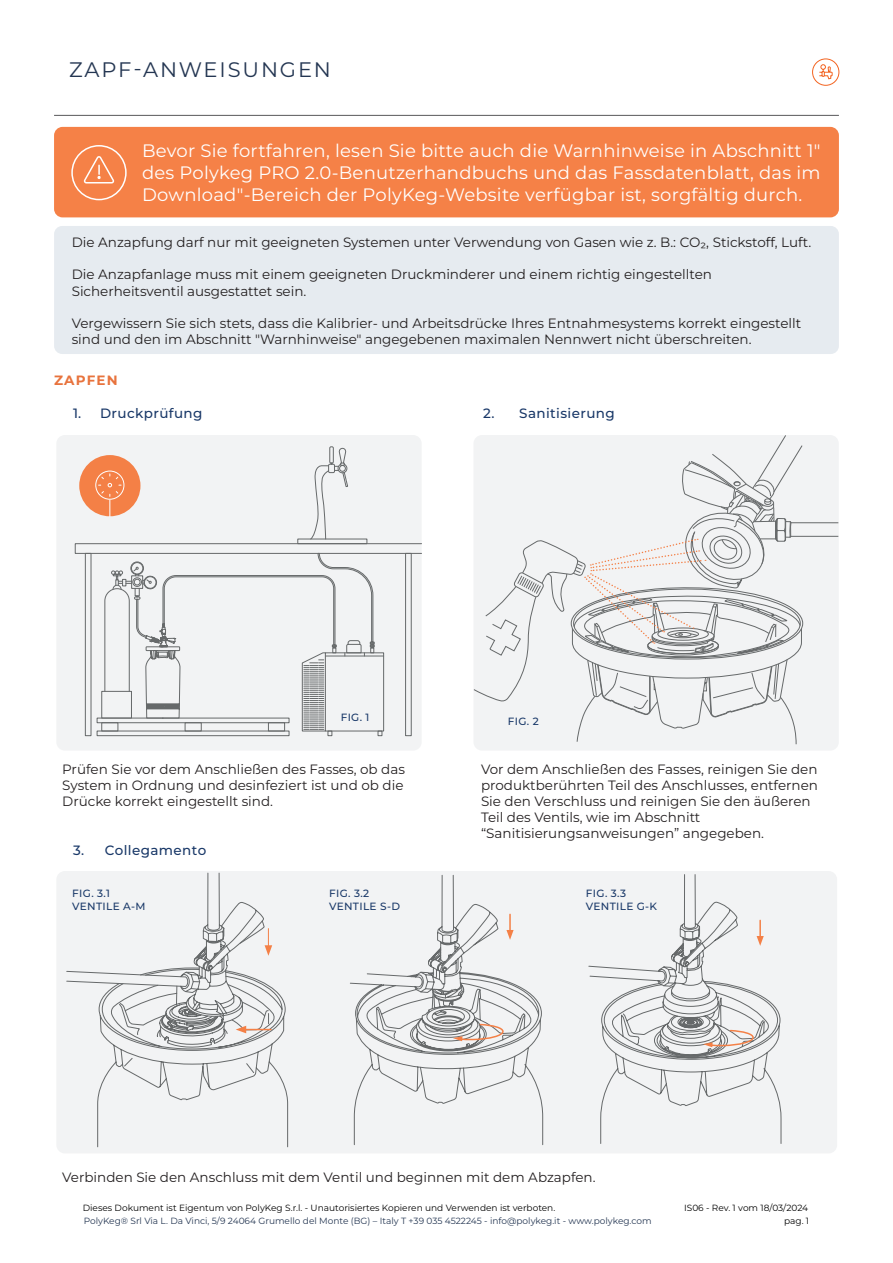
<style>
.page{position:relative;width:893px;height:1263px;background:#fff}
.page>*{position:absolute;margin:0;border:0;box-sizing:border-box;transform-origin:0 0}
.t1{font:21px "Montserrat";letter-spacing:.09em;color:#243652}
.t2{font:18px/21.6px "Montserrat";letter-spacing:.015em;color:#fff;text-align:justify}
.t3{font:13.5px/16.2px "Montserrat";color:#231f20}
.t4{font:500 13.5px "Montserrat";letter-spacing:.03em;color:#193868}
.t5{font:700 13.5px "Montserrat";letter-spacing:.09em;color:#e8733d}
.t6{font:500 10.5px/13.5px "Montserrat";letter-spacing:.03em;color:#193868}
.t7{font:9px "Montserrat";color:#000001}
.t8{font:9px "Montserrat";color:#243652}
</style>
<div class="page">
<hr style="left:54px;top:115px;width:785px;height:1px;background:#57585a">
<div style="left:56px;top:871px;width:781px;height:282px;background:#f2f3f4;border-radius:9px"></div>
<div style="left:56px;top:435px;width:366px;height:316px;background:#f2f3f4;border-radius:9px"></div>
<div style="left:473px;top:435px;width:366px;height:316px;background:#f2f3f4;border-radius:9px"></div>
<div style="left:812px;top:59px;width:27px;height:27px;border:1px solid #f36421;border-radius:50%"></div>
<svg style="left:819px;top:64px;width:14px;height:16px"></svg>
<svg style="left:310px;top:448px;width:39px;height:92px"></svg>
<div style="left:329px;top:446px;width:5px;height:17px;border:1px solid #66696a"></div>
<div style="left:328px;top:464px;width:7px;height:9px;border:1px solid #66696a"></div>
<div style="left:85px;top:553px;width:6px;height:183px;border:1px solid #66696a"></div>
<div style="left:405px;top:553px;width:7px;height:183px;border:1px solid #66696a"></div>
<div style="left:75px;top:543px;width:347px;height:11px;border:1px solid #66696a"></div>
<div style="left:325px;top:652px;width:59px;height:79px;border:1px solid #66696a"></div>
<div style="left:101px;top:722px;width:17px;height:9px;border:1px solid #66696a"></div>
<div style="left:97px;top:731px;width:192px;height:5px;border:1px solid #66696a"></div>
<div style="left:97px;top:718px;width:192px;height:5px;border:1px solid #66696a"></div>
<div style="left:101px;top:691px;width:31px;height:27px;border:1px solid #66696a"></div>
<svg style="left:104px;top:553px;width:278px;height:183px"></svg>
<div style="left:79px;top:455px;width:61px;height:61px;background:#f48046;border-radius:50%"></div>
<svg style="left:95px;top:470px;width:30px;height:47px"></svg>
<hr style="left:791px;top:522px;width:47px;height:1px;background:#66696a">
<hr style="left:791px;top:536px;width:47px;height:1px;background:#66696a">
<svg style="left:473px;top:435px;width:330px;height:310px"></svg>
<svg style="left:350px;top:875px;width:193px;height:270px"></svg>
<svg style="left:588px;top:874px;width:194px;height:270px"></svg>
<svg style="left:66px;top:872px;width:222px;height:275px"></svg>
<svg style="left:757px;top:920px;width:7px;height:26px"></svg>
<svg style="left:703px;top:1029px;width:51px;height:18px"></svg>
<svg style="left:506px;top:914px;width:8px;height:26px"></svg>
<svg style="left:453px;top:1023px;width:51px;height:18px"></svg>
<div style="left:54px;top:226px;width:785px;height:128px;background:#e6ebf0;border-radius:8px"></div>
<div style="left:54px;top:127px;width:785px;height:90px;background:#f58147;border-radius:9px"></div>
<div style="left:71px;top:145px;width:56px;height:55px;border:2px solid #fff;border-radius:50%"></div>
<svg style="left:83px;top:156px;width:31px;height:28px"></svg>
<h1 class="t1" style="left:69px;top:55px;width:263px">ZAPF-ANWEISUNGEN</h1>
<h2 class="t2" style="left:142px;top:140px;width:680px">Bevor Sie fortfahren, lesen Sie bitte auch die Warnhinweise in Abschnitt 1" des Polykeg PRO 2.0-Benutzerhandbuchs und das Fassdatenblatt, das im Download"-Bereich der PolyKeg-Website verfügbar ist, sorgfältig durch.</h2>
<p class="t3" style="left:72px;top:234px;width:741px">Die Anzapfung darf nur mit geeigneten Systemen unter Verwendung von Gasen wie z. B.: CO₂, Stickstoff, Luft.</p>
<p class="t3" style="left:72px;top:266px;width:642px">Die Anzapfanlage muss mit einem geeigneten Druckminderer und einem richtig eingestellten<br>Sicherheitsventil ausgestattet sein.</p>
<p class="t3" style="left:72px;top:315px;width:731px">Vergewissern Sie sich stets, dass die Kalibrier- und Arbeitsdrücke Ihres Entnahmesystems korrekt eingestellt sind und den im Abschnitt "Warnhinweise" angegebenen maximalen Nennwert nicht überschreiten.</p>
<p class="t5" style="left:54px;top:371px;width:65px">ZAPFEN</p>
<p class="t4" style="left:73px;top:404px;width:131px">1. Druckprüfung</p>
<p class="t4" style="left:483px;top:404px;width:133px">2. Sanitisierung</p>
<p class="t6" style="left:341px;top:710px;width:30px">FIG. 1</p>
<p class="t3" style="left:62px;top:760px;width:344px;text-align:justify">Prüfen Sie vor dem Anschließen des Fasses, ob das System in Ordnung und desinfeziert ist und ob die Drücke korrekt eingestellt sind.</p>
<p class="t4" style="left:73px;top:841px;width:135px">3. Collegamento</p>
<p class="t6" style="left:508px;top:714px;width:32px">FIG. 2</p>
<p class="t3" style="left:481px;top:760px;width:338px">Vor dem Anschließen des Fasses, reinigen Sie den produktberührten Teil des Anschlusses, entfernen Sie den Verschluss und reinigen Sie den äußeren Teil des Ventils, wie im Abschnitt “Sanitisierungsanweisungen” angegeben.</p>
<p class="t6" style="left:72px;top:886px;width:75px">FIG. 3.1<br>VENTILE A-M</p>
<p class="t6" style="left:329px;top:886px;width:72px">FIG. 3.2<br>VENTILE S-D</p>
<p class="t6" style="left:586px;top:886px;width:73px">FIG. 3.3<br>VENTILE G-K</p>
<p class="t3" style="left:62px;top:1169px;width:535px">Verbinden Sie den Anschluss mit dem Ventil und beginnen mit dem Abzapfen.</p>
<p class="t7" style="left:83px;top:1202px;width:474px">Dieses Dokument ist Eigentum von PolyKeg S.r.l. - Unautorisiertes Kopieren und Verwenden ist verboten.</p>
<p class="t7" style="left:684px;top:1202px;width:126px">IS06 - Rev. 1 vom 18/03/2024</p>
<p class="t8" style="left:84px;top:1214px;width:569px">PolyKeg® Srl Via L. Da Vinci, 5/9 24064 Grumello del Monte (BG) – Italy T +39 035 4522245 - info@polykeg.it - www.polykeg.com</p>
<p class="t7" style="left:784px;top:1214px;width:27px">pag. 1</p>
</div>
